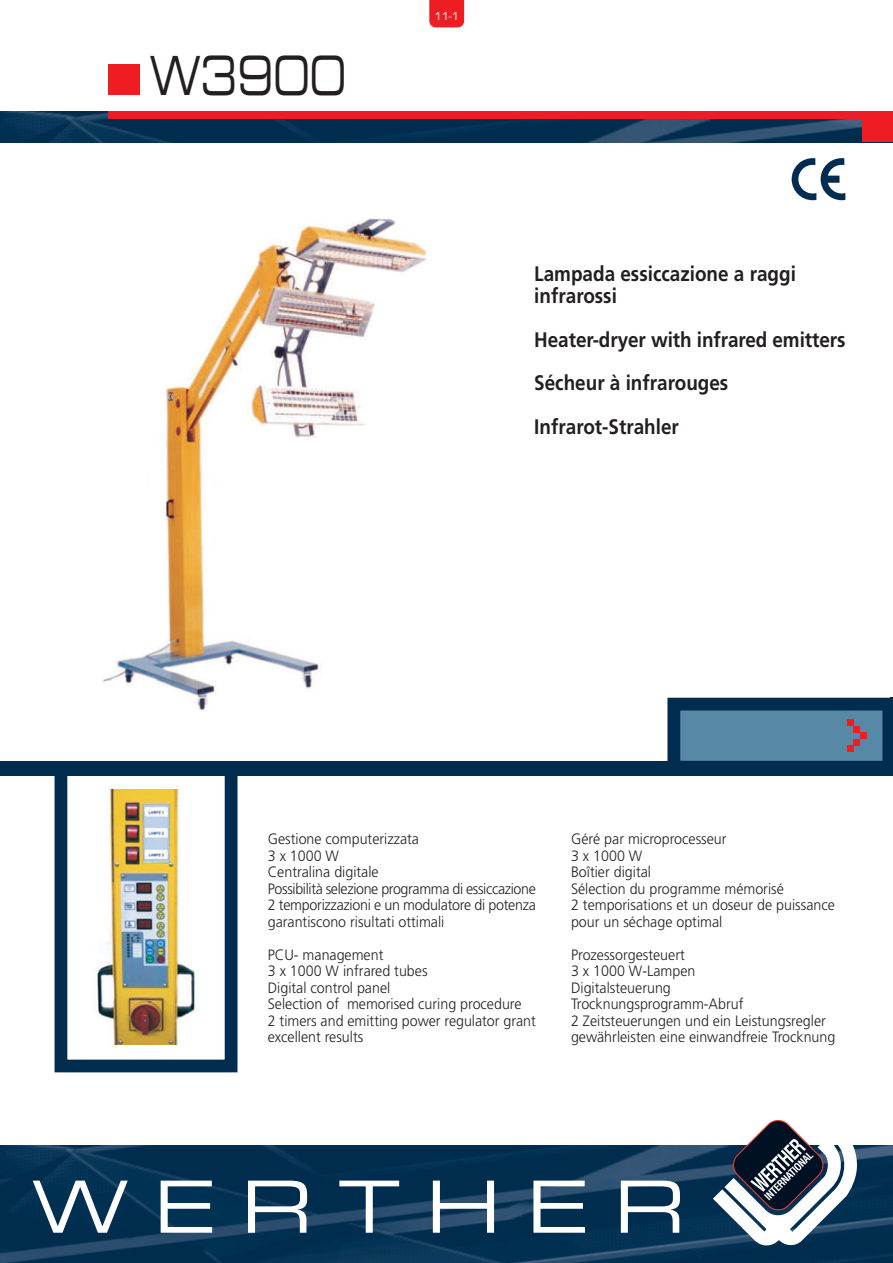
<style>
.page{position:relative;width:893px;height:1263px;background:#fff}
.page>*{position:absolute;margin:0;border:0;box-sizing:border-box;transform-origin:0 0}
.t1{font:54px "Eurostile Extended Two";color:#231f20;scale:.7 1}
.t2{font:700 21px/43.5px "Frutiger";color:#231f20;scale:.9 1}
.t3{font:300 15px/16.5px "Frutiger";color:#231f20;scale:.95 1}
.t4{font:300 15px/16.5px "Frutiger";letter-spacing:-.02em;color:#231f20;scale:.95 1}
.t5{font:10.5px "Eurostile";color:#fff}
</style>
<div class="page">
<img style="left:95px;top:789px;width:100px;height:255px">
<div style="left:55px;top:762px;width:182px;height:310px;border:13px solid #002d4f"></div>
<div style="left:0;top:761px;width:892px;height:15px;background:#002d4f"></div>
<img style="left:0;top:111px;width:862px;height:31px">
<div style="left:109px;top:64px;width:31px;height:31px;background:#ee1d23"></div>
<div style="left:862px;top:111px;width:30px;height:31px;background:#ee1d23"></div>
<div style="left:109px;top:111px;width:783px;height:8px;background:#ee1d23"></div>
<svg style="left:791px;top:158px;width:54px;height:42px"></svg>
<img style="left:0;top:1145px;width:892px;height:118px">
<svg style="left:712px;top:1120px;width:146px;height:128px"></svg>
<svg style="left:33px;top:1181px;width:95px;height:52px"></svg>
<svg style="left:161px;top:1181px;width:51px;height:52px"></svg>
<svg style="left:248px;top:1181px;width:59px;height:52px"></svg>
<svg style="left:339px;top:1181px;width:60px;height:52px"></svg>
<svg style="left:433px;top:1181px;width:61px;height:52px"></svg>
<svg style="left:533px;top:1181px;width:52px;height:52px"></svg>
<svg style="left:620px;top:1181px;width:60px;height:52px"></svg>
<svg style="left:667px;top:698px;width:223px;height:63px"></svg>
<div style="left:860px;top:732px;width:6px;height:7px;background:#ee1d23"></div>
<div style="left:853px;top:739px;width:7px;height:6px;background:#ee1d23"></div>
<div style="left:847px;top:745px;width:6px;height:7px;background:#ee1d23"></div>
<img style="left:102px;top:218px;width:325px;height:493px">
<hr style="left:890px;top:698px;width:2px;height:78px;background:#002d4f">
<svg style="left:429px;top:0;width:35px;height:27px"></svg>
<h1 class="t1" style="left:150px;top:56px;width:282px">W3900</h1>
<p class="t5" style="left:434px;top:12px;width:26px">11-1</p>
<h2 class="t2" style="left:534px;top:265px;width:292px;line-height:21.8px">Lampada essiccazione a raggi infrarossi</h2>
<h2 class="t2" style="left:534px;top:319px;width:347px">Heater-dryer with infrared emitters<br>Sécheur à infrarouges<br>Infrarot-Strahler</h2>
<p class="t4" style="left:268px;top:832px;width:284px">Gestione computerizzata<br>3 x 1000 W<br>Centralina digitale<br>Possibilità selezione programma di essiccazione<br>2 temporizzazioni e un modulatore di potenza garantiscono risultati ottimali</p>
<p class="t3" style="left:268px;top:948px;width:284px">PCU- management<br>3 x 1000 W infrared tubes<br>Digital control panel<br>Selection of memorised curing procedure<br>2 timers and emitting power regulator grant excellent results</p>
<p class="t3" style="left:571px;top:832px;width:279px">Géré par microprocesseur<br>3 x 1000 W<br>Boîtier digital<br>Sélection du programme mémorisé<br>2 temporisations et un doseur de puissance pour un séchage optimal</p>
<p class="t3" style="left:571px;top:948px;width:280px">Prozessorgesteuert<br>3 x 1000 W-Lampen<br>Digitalsteuerung<br>Trocknungsprogramm-Abruf<br>2 Zeitsteuerungen und ein Leistungsregler gewährleisten eine einwandfreie Trocknung</p>
</div>
